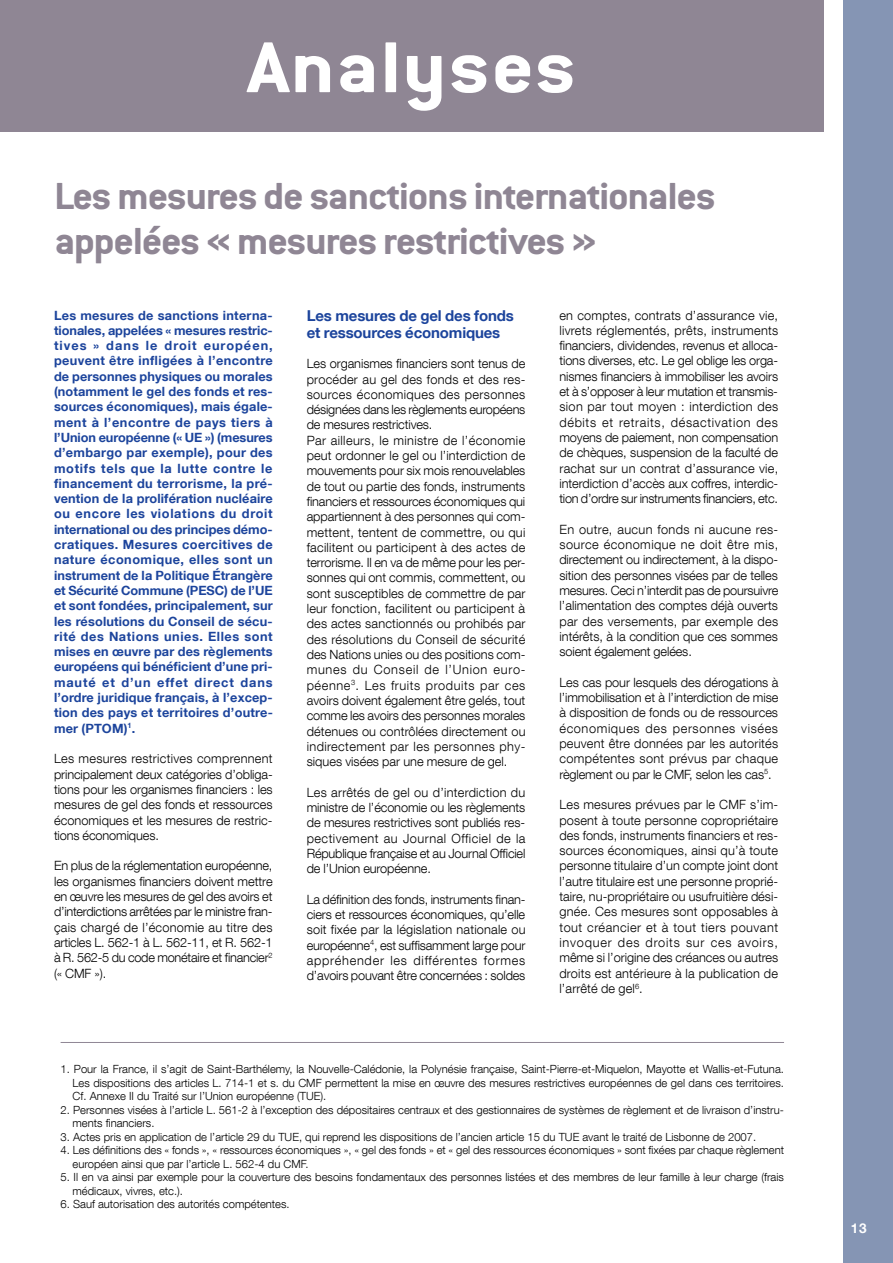
<style>
.page{position:relative;width:893px;height:1263px;background:#fff}
.page>*{position:absolute;margin:0;border:0;box-sizing:border-box;transform-origin:0 0}
.t1{font:700 79.05px "Conduit ITC";letter-spacing:.01em;color:#fff;scale:1.18 1}
.t2{font:700 41.4px/45px "Conduit ITC";letter-spacing:-.03em;color:#8f8694;scale:1.09 1}
.t3{font:700 15px/16.5px "Helvetica Neue LT Com";letter-spacing:-.01em;color:#1c449c}
.t4{font:700 13.5px "Helvetica Neue LT Com";color:#fff}
.t5{font:300 12.75px/15.3px "Helvetica Neue LT Com";color:#000;text-align:justify}
.t6{font:700 12.75px/15.3px "Helvetica Neue LT Com";letter-spacing:.015em;color:#1c449c;text-align:justify}
.t7{font:300 11.25px/13.5px "Helvetica Neue LT Com";color:#000}
</style>
<div class="page">
<div style="left:0;top:0;width:824px;height:132px;background:#8f8694"></div>
<div style="left:843px;top:0;width:50px;height:1263px;background:#8595b4"></div>
<hr style="left:61px;top:1042px;width:723px;height:1px;background:#8f8694">
<h1 class="t1" style="left:247px;top:21px;width:281px">Analyses</h1>
<h2 class="t2" style="left:54px;top:173px;width:609px">Les mesures de sanctions internationales appelées « mesures restrictives »</h2>
<p class="t6" style="left:54px;top:307px;width:220px">Les mesures de sanctions interna&shy;tionales, appelées « mesures restric&shy;tives » dans le droit européen, peuvent être infligées à l’encontre de personnes physiques ou morales (notamment le gel des fonds et res&shy;sources économiques), mais égale&shy;ment à l’encontre de pays tiers à l’Union européenne (« UE ») (mesures d’embargo par exemple), pour des motifs tels que la lutte contre le financement du terrorisme, la pré&shy;vention de la prolifération nucléaire ou encore les violations du droit international ou des principes démo&shy;cratiques. Mesures coercitives de nature économique, elles sont un instrument de la Politique Étrangère et Sécurité Commune (PESC) de l’UE et sont fondées, principalement, sur les résolutions du Conseil de sécu&shy;rité des Nations unies. Elles sont mises en œuvre par des règlements européens qui bénéficient d’une pri&shy;mauté et d’un effet direct dans l’ordre juridique français, à l’excep&shy;tion des pays et territoires d’outre&shy;mer (PTOM)<sup>1</sup>.</p>
<p class="t5" style="left:54px;top:751px;width:220px">Les mesures restrictives comprennent principalement deux catégories d’obliga&shy;tions pour les organismes financiers : les mesures de gel des fonds et ressources économiques et les mesures de restric&shy;tions économiques.</p>
<p class="t5" style="left:54px;top:858px;width:220px">En plus de la réglementation européenne, les organismes financiers doivent mettre en œuvre les mesures de gel des avoirs et d’interdictions arrêtées par le ministre fran&shy;çais chargé de l’économie au titre des articles L. 562-1 à L. 562-11, et R. 562-1 à R. 562-5 du code monétaire et financier<sup>2 </sup>(« CMF »).</p>
<p class="t3" style="left:307px;top:307px;width:209px">Les mesures de gel des fonds et ressources économiques</p>
<p class="t5" style="left:307px;top:356px;width:220px;text-align:left">Les organismes financiers sont tenus de procéder au gel des fonds et des res&shy;sources économiques des personnes désignées dans les règlements européens de mesures restrictives.<br>Par ailleurs, le ministre de l’économie peut ordonner le gel ou l’interdiction de mouvements pour six mois renouvelables de tout ou partie des fonds, instruments financiers et ressources économiques qui appartiennent à des personnes qui com&shy;mettent, tentent de commettre, ou qui facilitent ou participent à des actes de terrorisme. Il en va de même pour les per&shy;sonnes qui ont commis, commettent, ou sont susceptibles de commettre de par leur fonction, facilitent ou participent à des actes sanctionnés ou prohibés par des résolutions du Conseil de sécurité des Nations unies ou des positions com&shy;munes du Conseil de l’Union euro&shy;péenne<sup>3</sup>. Les fruits produits par ces avoirs doivent également être gelés, tout comme les avoirs des personnes morales détenues ou contrôlées directement ou indirectement par les personnes phy&shy;siques visées par une mesure de gel.</p>
<p class="t5" style="left:307px;top:784px;width:220px">Les arrêtés de gel ou d’interdiction du ministre de l’économie ou les règlements de mesures restrictives sont publiés res&shy;pectivement au Journal Officiel de la République française et au Journal Officiel de l’Union européenne.</p>
<p class="t5" style="left:307px;top:891px;width:220px">La définition des fonds, instruments finan&shy;ciers et ressources économiques, qu’elle soit fixée par la législation nationale ou européenne<sup>4</sup>, est suffisamment large pour appréhender les différentes formes d’avoirs pouvant être concernées : soldes</p>
<p class="t5" style="left:559px;top:307px;width:220px">en comptes, contrats d’assurance vie, livrets réglementés, prêts, instruments financiers, dividendes, revenus et alloca&shy;tions diverses, etc. Le gel oblige les orga&shy;nismes financiers à immobiliser les avoirs et à s’opposer à leur mutation et transmis&shy;sion par tout moyen : interdiction des débits et retraits, désactivation des moyens de paiement, non compensation de chèques, suspension de la faculté de rachat sur un contrat d’assurance vie, interdiction d’accès aux coffres, interdic&shy;tion d’ordre sur instruments financiers, etc.</p>
<p class="t5" style="left:559px;top:521px;width:220px">En outre, aucun fonds ni aucune res&shy;source économique ne doit être mis, directement ou indirectement, à la dispo&shy;sition des personnes visées par de telles mesures. Ceci n’interdit pas de poursuivre l’alimentation des comptes déjà ouverts par des versements, par exemple des intérêts, à la condition que ces sommes soient également gelées.</p>
<p class="t5" style="left:559px;top:674px;width:220px">Les cas pour lesquels des dérogations à l’immobilisation et à l’interdiction de mise à disposition de fonds ou de ressources économiques des personnes visées peuvent être données par les autorités compétentes sont prévus par chaque règlement ou par le CMF, selon les cas<sup>5</sup>.</p>
<p class="t5" style="left:559px;top:797px;width:220px">Les mesures prévues par le CMF s’im&shy;posent à toute personne copropriétaire des fonds, instruments financiers et res&shy;sources économiques, ainsi qu’à toute personne titulaire d’un compte joint dont l’autre titulaire est une personne proprié&shy;taire, nu-propriétaire ou usufruitière dési&shy;gnée. Ces mesures sont opposables à tout créancier et à tout tiers pouvant invoquer des droits sur ces avoirs, même si l’origine des créances ou autres droits est antérieure à la publication de l’arrêté de gel<sup>6</sup>.</p>
<p class="t7" style="left:73px;top:1062px;width:713px;text-align:justify;text-indent:-12px">1. Pour la France, il s’agit de Saint-Barthélemy, la Nouvelle-Calédonie, la Polynésie française, Saint-Pierre-et-Miquelon, Mayotte et Wallis-et-Futuna.<br>Les dispositions des articles L. 714-1 et s. du CMF permettent la mise en œuvre des mesures restrictives européennes de gel dans ces territoires.<br>Cf. Annexe II du Traité sur l’Union européenne (TUE).</p>
<p class="t7" style="left:73px;top:1103px;width:713px;text-indent:-12px">2. Personnes visées à l’article L. 561-2 à l’exception des dépositaires centraux et des gestionnaires de systèmes de règlement et de livraison d’instru&shy;ments financiers.</p>
<p class="t7" style="left:61px;top:1130px;width:697px">3. Actes pris en application de l’article 29 du TUE, qui reprend les dispositions de l’ancien article 15 du TUE avant le traité de Lisbonne de 2007.</p>
<p class="t7" style="left:73px;top:1143px;width:713px;text-indent:-12px">4. Les définitions des « fonds », « ressources économiques », « gel des fonds » et « gel des ressources économiques » sont fixées par chaque règlement européen ainsi que par l’article L. 562-4 du CMF.</p>
<p class="t7" style="left:73px;top:1170px;width:713px;text-indent:-12px">5. Il en va ainsi par exemple pour la couverture des besoins fondamentaux des personnes listées et des membres de leur famille à leur charge (frais médicaux, vivres, etc.).</p>
<p class="t7" style="left:61px;top:1197px;width:231px">6. Sauf autorisation des autorités compétentes.</p>
<p class="t4" style="left:851px;top:1220px;width:17px">13</p>
</div>
